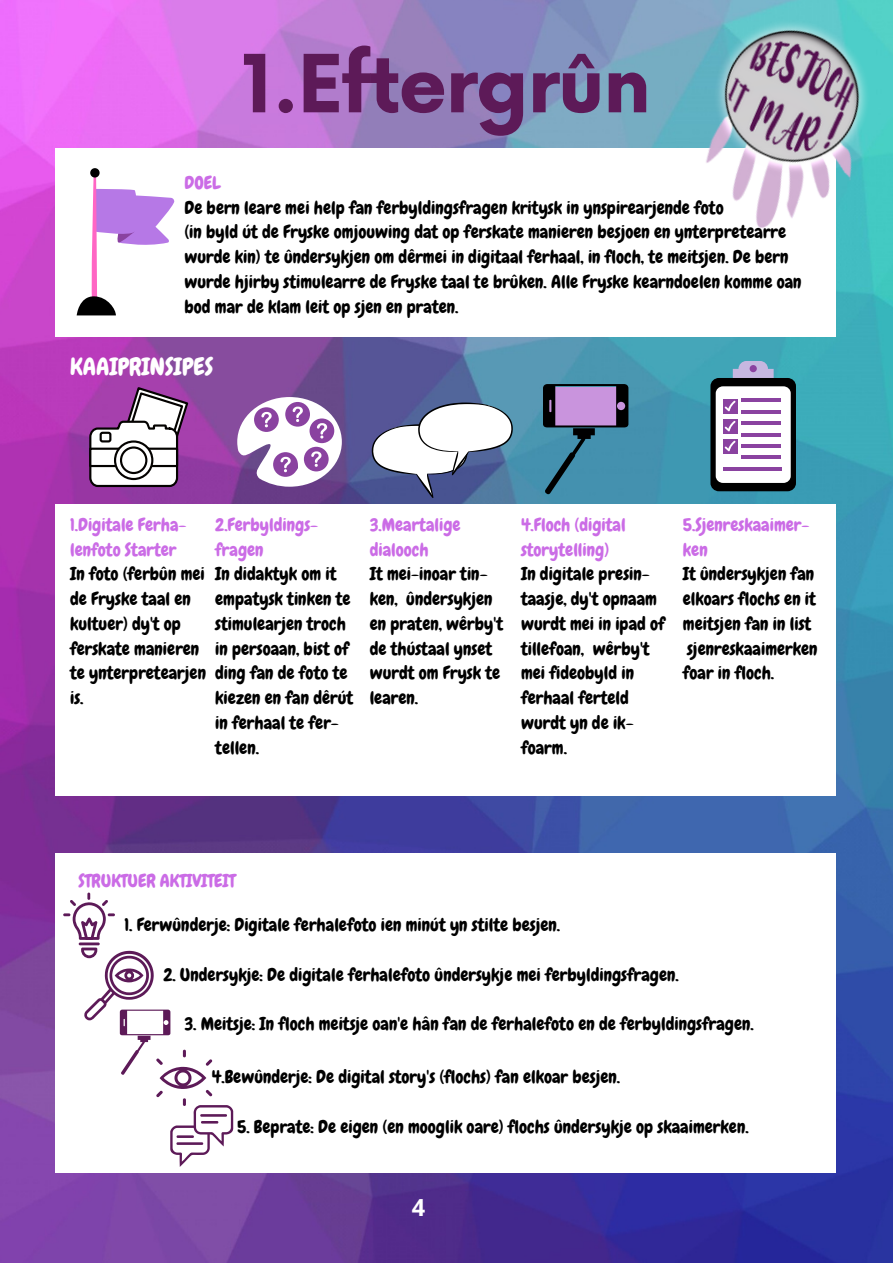
<style>
.page{position:relative;width:893px;height:1264px;background:#fff}
.page>*{position:absolute;margin:0;border:0;box-sizing:border-box;transform-origin:0 0}
.t1{font:700 78px "Now";letter-spacing:-.02em;color:#5d1a58}
.t2{font:24px "Chewy";color:#fff}
.t3{font:700 23.55px "Open Sans";color:#fff}
.t4{font:18px/24.8px "Chewy";color:#000}
.t5{font:18px/24.8px "Chewy";color:#cb6ce6}
</style>
<div class="page">
<img style="left:0;top:0;width:892px;height:1262px">
<div style="left:55px;top:147px;width:780px;height:189px;background:#fff"></div>
<div style="left:55px;top:853px;width:780px;height:319px;background:#fff"></div>
<img style="left:625px;top:0;width:267px;height:273px">
<svg style="left:89px;top:387px;width:99px;height:100px"></svg>
<div style="left:90px;top:448px;width:87px;height:18px;background:#fff"></div>
<div style="left:89px;top:447px;width:89px;height:20px;border:2px solid #040200"></div>
<svg style="left:115px;top:441px;width:37px;height:38px"></svg>
<div style="left:114px;top:440px;width:39px;height:40px;border:2px solid #040200;border-radius:50%"></div>
<div style="left:121px;top:447px;width:25px;height:26px;background:#fff;border-radius:50%"></div>
<div style="left:120px;top:446px;width:27px;height:28px;border:2px solid #040200;border-radius:50%"></div>
<div style="left:101px;top:433px;width:9px;height:8px;background:#fff;border-radius:2px"></div>
<div style="left:100px;top:431px;width:11px;height:11px;border:2px solid #040200;border-radius:2px"></div>
<div style="left:55px;top:504px;width:780px;height:291px;background:#fff"></div>
<svg style="left:77px;top:168px;width:97px;height:147px"></svg>
<svg style="left:732px;top:361px;width:41px;height:17px"></svg>
<div style="left:749px;top:365px;width:7px;height:7px;background:#8a42a0;border-radius:50%"></div>
<div style="left:710px;top:378px;width:85px;height:113px;background:#000;border-radius:8px"></div>
<div style="left:715px;top:386px;width:75px;height:97px;background:#fff;border-radius:7px"></div>
<hr style="left:741px;top:399px;width:40px;height:3px;background:#8a42a0">
<hr style="left:741px;top:410px;width:40px;height:3px;background:#8a42a0">
<hr style="left:741px;top:422px;width:40px;height:3px;background:#8a42a0">
<hr style="left:741px;top:433px;width:40px;height:3px;background:#8a42a0">
<hr style="left:741px;top:444px;width:40px;height:3px;background:#8a42a0">
<hr style="left:741px;top:456px;width:40px;height:3px;background:#8a42a0">
<hr style="left:723px;top:467px;width:58px;height:3px;background:#8a42a0">
<svg style="left:723px;top:399px;width:14px;height:14px"></svg>
<div style="left:723px;top:419px;width:14px;height:14px;background:#8a42a0"></div>
<svg style="left:723px;top:439px;width:14px;height:14px"></svg>
<svg style="left:724px;top:400px;width:11px;height:11px"></svg>
<svg style="left:724px;top:421px;width:11px;height:10px"></svg>
<svg style="left:724px;top:440px;width:11px;height:11px"></svg>
<svg style="left:370px;top:398px;width:145px;height:100px"></svg>
<hr style="left:79px;top:942px;width:21px;height:3px;background:#5d1a58">
<svg style="left:63px;top:892px;width:52px;height:47px"></svg>
<svg style="left:81px;top:947px;width:152px;height:219px"></svg>
<svg style="left:237px;top:397px;width:105px;height:89px"></svg>
<svg style="left:543px;top:384px;width:85px;height:110px;background:#59769a"></svg>
<p class="t1" style="left:241px;top:42px;width:411px">1.Eftergrûn</p>
<p class="t5" style="left:184px;top:170px;width:38px">DOEL</p>
<p class="t4" style="left:184px;top:195px;width:540px">De bern leare mei help fan ferbyldingsfragen kritysk in ynspirearjende foto</p>
<p class="t4" style="left:184px;top:220px;width:618px">(in byld út de Fryske omjouwing dat op ferskate manieren besjoen en ynterpretearre wurde kin) te ûndersykjen om dêrmei in digitaal ferhaal, in floch, te meitsjen. De bern wurde hjirby stimulearre de Fryske taal te brûken. Alle Fryske kearndoelen komme oan bod mar de klam leit op sjen en praten.</p>
<p class="t2" style="left:70px;top:351px;width:145px">KAAIPRINSIPES</p>
<p class="t5" style="left:70px;top:512px;width:118px">1.Digitale Ferha&shy;lenfoto Starter</p>
<p class="t4" style="left:70px;top:562px;width:137px">In foto (ferbûn mei de Fryske taal en kultuer) dy't op ferskate manieren te ynterpretearjen is.</p>
<p class="t5" style="left:215px;top:512px;width:104px">2.Ferbyldings-</p>
<p class="t5" style="left:215px;top:537px;width:50px">fragen</p>
<p class="t4" style="left:215px;top:562px;width:139px">In didaktyk om it empatysk tinken te stimulearjen troch in persoaan, bist of ding fan de foto te kiezen en fan dêrút in ferhaal te fer&shy;tellen.</p>
<p class="t5" style="left:369px;top:512px;width:92px">3.Meartalige dialooch</p>
<p class="t4" style="left:369px;top:562px;width:135px">It mei-inoar tin&shy;ken, ûndersykjen en praten, wêrby't de thústaal ynset</p>
<p class="t4" style="left:369px;top:661px;width:132px">wurdt om Frysk te learen.</p>
<p class="t5" style="left:521px;top:512px;width:106px">4.Floch (digital storytelling)</p>
<p class="t4" style="left:521px;top:562px;width:145px">In digitale presin&shy;taasje, dy't opnaam wurdt mei in ipad of tillefoan, wêrby't mei fideobyld in ferhaal ferteld wurdt yn de ik&shy;foarm.</p>
<p class="t5" style="left:682px;top:512px;width:128px">5.Sjenreskaaimer&shy;ken</p>
<p class="t4" style="left:682px;top:562px;width:136px">It ûndersykjen fan elkoars flochs en it meitsjen fan in list sjenreskaaimerken foar in floch.</p>
<p class="t5" style="left:79px;top:868px;width:158px">STRUKTUER AKTIVITEIT</p>
<p class="t4" style="left:124px;top:912px;width:437px">1. Ferwûnderje: Digitale ferhalefoto ien minút yn stilte besjen.</p>
<p class="t4" style="left:163px;top:962px;width:517px">2. Undersykje: De digitale ferhalefoto ûndersykje mei ferbyldingsfragen.</p>
<p class="t4" style="left:184px;top:1011px;width:570px">3. Meitsje: In floch meitsje oan'e hân fan de ferhalefoto en de ferbyldingsfragen.</p>
<p class="t4" style="left:212px;top:1064px;width:409px">4.Bewûnderje: De digital story's (flochs) fan elkoar besjen.</p>
<p class="t4" style="left:237px;top:1114px;width:513px">5. Beprate: De eigen (en mooglik oare) flochs ûndersykje op skaaimerken.</p>
<p class="t3" style="left:412px;top:1191px;width:15px">4</p>
</div>
